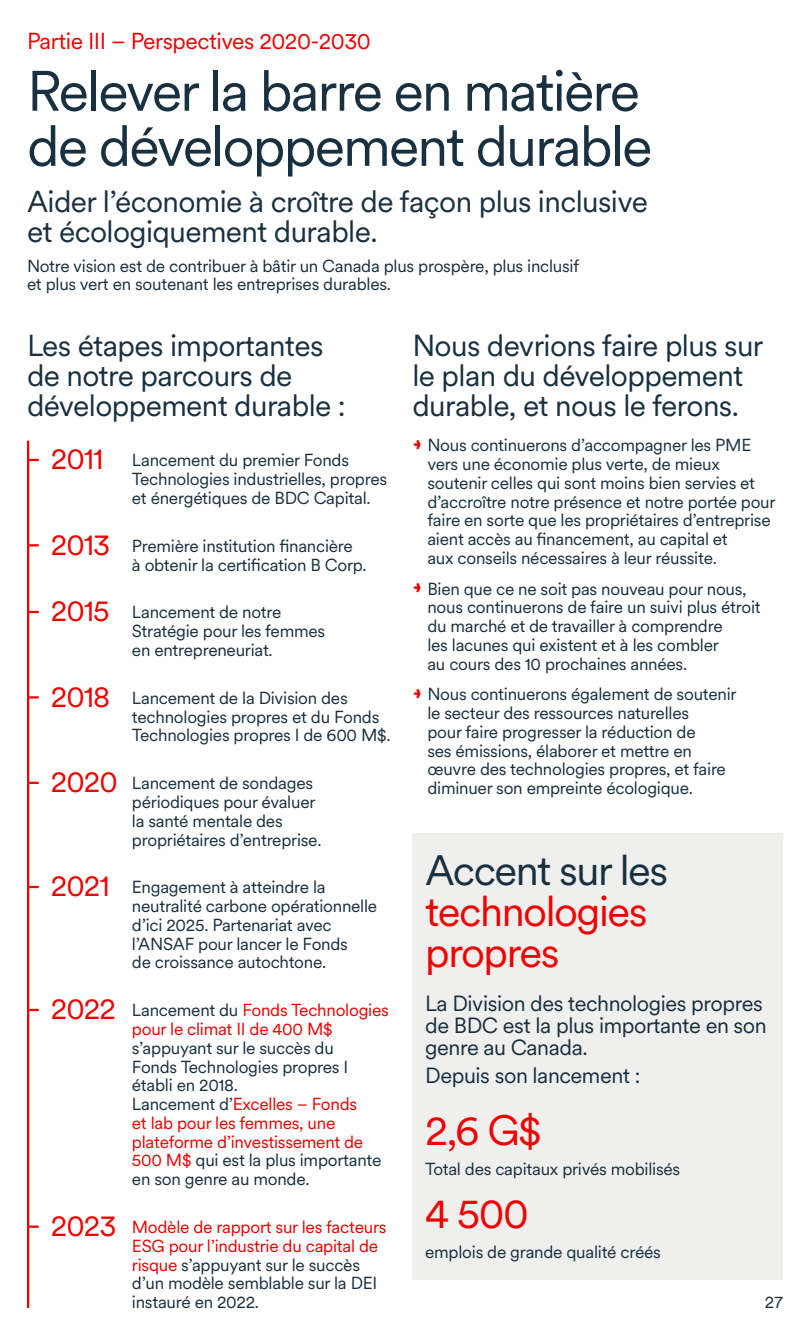
<style>
.page{position:relative;width:810px;height:1335px;background:#fff}
.page>*{position:absolute;margin:0;border:0;box-sizing:border-box;transform-origin:0 0}
.t1{font:56.25px/55.1px "Circular XX";letter-spacing:-.035em;color:#18303f}
.t2{font:42px/41.2px "Circular XX";letter-spacing:-.035em;color:#ee0202}
.t3{font:42px "Circular XX";letter-spacing:-.035em;color:#18303f}
.t4{font:30px/30px "Circular XX";letter-spacing:-.02em;color:#18303f}
.t5{font:22.88px "Circular XX";letter-spacing:-.02em;color:#ee0202}
.t6{font:21.75px/21.8px "Circular XX";letter-spacing:-.02em;color:#18303f}
.t7{font:17.25px/18.8px "Circular XX";letter-spacing:-.015em;color:#18303f}
.t8{font:17.25px/18.8px "Circular XX";letter-spacing:-.015em;color:#ee0202}
.s1{font-size:30px;color:#ee0202}
.s2{font-size:30px}
.s3{color:#18303f}
.s4{color:#ee0202}
</style>
<div class="page">
<hr style="left:27px;top:441px;width:2px;height:867px;background:#ee0202">
<svg style="left:29px;top:459px;width:10px;height:2px"></svg>
<div style="left:412px;top:833px;width:371px;height:447px;background:#efefee"></div>
<svg style="left:29px;top:544px;width:10px;height:2px"></svg>
<svg style="left:29px;top:611px;width:10px;height:2px"></svg>
<svg style="left:29px;top:696px;width:10px;height:3px"></svg>
<svg style="left:29px;top:782px;width:10px;height:2px"></svg>
<svg style="left:29px;top:886px;width:10px;height:2px"></svg>
<svg style="left:29px;top:1009px;width:10px;height:2px"></svg>
<svg style="left:29px;top:1226px;width:10px;height:2px"></svg>
<h3 class="t5" style="left:27px;top:26px;width:345px">Partie III – Perspectives 2020-2030</h3>
<h1 class="t1" style="left:27px;top:61px;width:627px">Relever la barre en matière de développement durable</h1>
<h3 class="t4" style="left:27px;top:186px;width:622px">Aider l’économie à croître de façon plus inclusive et écologiquement durable.</h3>
<p class="t7" style="left:27px;top:255px;width:554px">Notre vision est de contribuer à bâtir un Canada plus prospère, plus inclusif et plus vert en soutenant les entreprises durables.</p>
<h3 class="t4" style="left:27px;top:329px;width:320px">Les étapes importantes de notre parcours de développement durable :</h3>
<h3 class="t4" style="left:412px;top:329px;width:353px">Nous devrions faire plus sur le plan du développement durable, et nous le ferons.</h3>
<p class="t7" style="left:132px;top:450px;width:257px;text-indent:-81px"><span class="s1">2011</span> Lancement du premier Fonds<br>Technologies industrielles, propres et énergétiques de BDC Capital.</p>
<p class="t7" style="left:132px;top:536px;width:236px;text-indent:-81px"><span class="s1">2013</span> Première institution financière<br>à obtenir la certification B Corp.</p>
<p class="t7" style="left:132px;top:602px;width:195px;text-indent:-81px"><span class="s1">2015</span> Lancement de notre<br>Stratégie pour les femmes en entrepreneuriat.</p>
<p class="t7" style="left:132px;top:688px;width:260px;text-indent:-81px"><span class="s1">2018</span> Lancement de la Division des technologies propres et du Fonds<br>Technologies propres I de 600 M$.</p>
<p class="t7" style="left:132px;top:773px;width:191px;text-indent:-81px"><span class="s1">2020</span> Lancement de sondages périodiques pour évaluer la santé mentale des propriétaires d’entreprise.</p>
<p class="t7" style="left:132px;top:877px;width:247px;text-indent:-81px"><span class="s1">2021</span> Engagement à atteindre la neutralité carbone opérationnelle d’ici 2025. Partenariat avec l’ANSAF pour lancer le Fonds<br>de croissance autochtone.</p>
<p class="t8" style="left:132px;top:1000px;width:258px;text-indent:-81px"><span class="s2">2022</span> <span class="s3">Lancement du</span> Fonds Technologies pour le climat II de 400 M$</p>
<p class="t7" style="left:132px;top:1038px;width:251px">s’appuyant sur le succès du<br>Fonds Technologies propres I établi en 2018.<br>Lancement d’<span class="s4">Excelles – Fonds<br>et lab pour les femmes, une plateforme d’investissement de<br>500 M$</span> qui est la plus importante en son genre au monde.</p>
<p class="t8" style="left:132px;top:1217px;width:256px;text-indent:-81px"><span class="s2">2023</span> Modèle de rapport sur les facteurs<br>ESG pour l’industrie du capital de risque <span class="s3">s’appuyant sur le succès d’un modèle semblable sur la DEI instauré en 2022.</span></p>
<p class="t7" style="left:427px;top:435px;width:350px">Nous continuerons d’accompagner les PME vers une économie plus verte, de mieux soutenir celles qui sont moins bien servies et d’accroître notre présence et notre portée pour faire en sorte que les propriétaires d’entreprise aient accès au financement, au capital et<br>aux conseils nécessaires à leur réussite.</p>
<p class="t7" style="left:427px;top:579px;width:335px">Bien que ce ne soit pas nouveau pour nous, nous continuerons de faire un suivi plus étroit du marché et de travailler à comprendre<br>les lacunes qui existent et à les combler<br>au cours des 10 prochaines années.</p>
<p class="t7" style="left:427px;top:684px;width:311px">Nous continuerons également de soutenir le secteur des ressources naturelles<br>pour faire progresser la réduction de<br>ses émissions, élaborer et mettre en œuvre des technologies propres, et faire diminuer son empreinte écologique.</p>
<h2 class="t3" style="left:425px;top:842px;width:245px">Accent sur les</h2>
<h2 class="t2" style="left:425px;top:889px;width:224px">technologies propres</h2>
<p class="t6" style="left:425px;top:992px;width:343px">La Division des technologies propres de BDC est la plus importante en son genre au Canada.</p>
<p class="t6" style="left:425px;top:1064px;width:217px">Depuis son lancement :</p>
<h2 class="t2" style="left:425px;top:1108px;width:118px">2,6 G$</h2>
<p class="t7" style="left:425px;top:1159px;width:257px">Total des capitaux privés mobilisés</p>
<h2 class="t2" style="left:425px;top:1191px;width:105px">4 500</h2>
<p class="t7" style="left:425px;top:1242px;width:237px">emplois de grande qualité créés</p>
<p class="t7" style="left:765px;top:1292px;width:20px">27</p>
</div>
